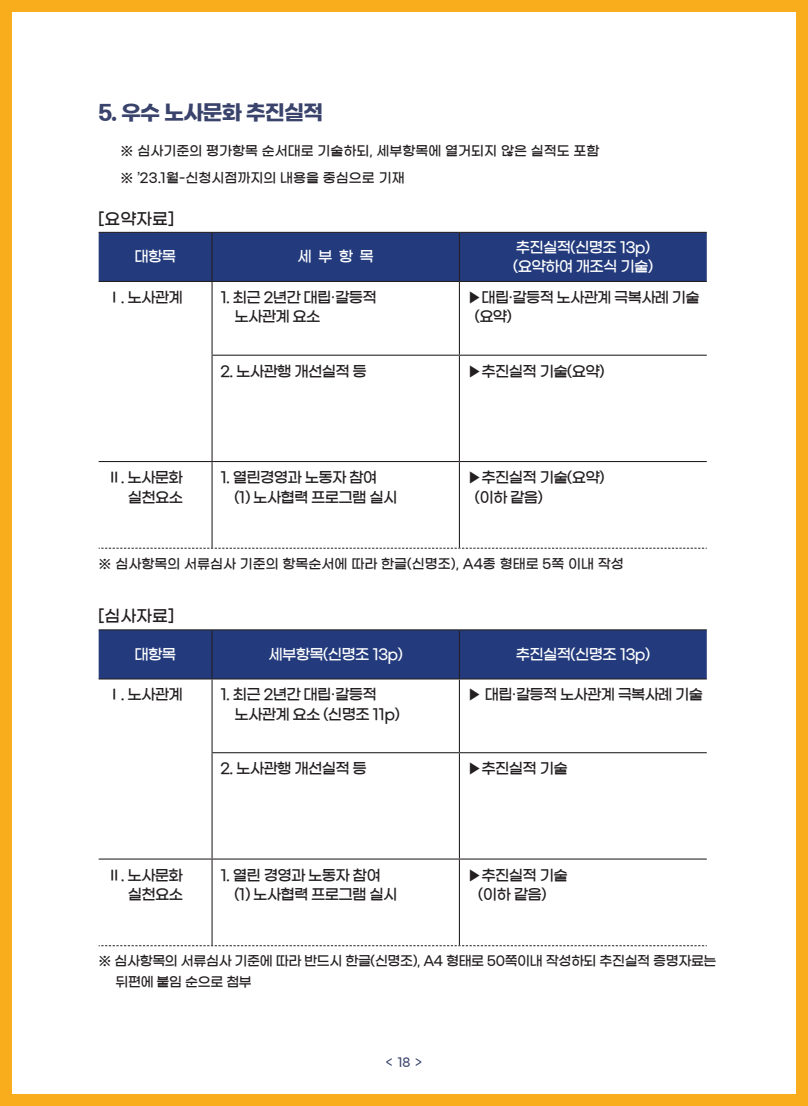
<style>
.page{position:relative;width:808px;height:1106px;background:#fff}
.page>*{position:absolute;margin:0;border:0;box-sizing:border-box;transform-origin:0 0}
.t1{font:21px "Gmarket Sans TTF Bold";letter-spacing:-.05em;color:#39436b}
.t2{font:16.5px "Gmarket Sans TTF Medium";color:#231f20}
.t3{font:15px "Gmarket Sans TTF Medium";letter-spacing:-.05em;color:#231f20}
.t4{font:15px "Gmarket Sans TTF Medium";letter-spacing:-.05em;color:#fff}
.t5{font:13.5px "Gmarket Sans TTF Medium";color:#231f20}
.t6{font:13.5px "Gmarket Sans TTF Medium";letter-spacing:-.03em;color:#231f20}
.t7{font:12px "Gmarket Sans TTF Medium";color:#39436b}
</style>
<div class="page">
<svg style="left:98px;top:231px;width:609px;height:716px"></svg>
<div style="left:0;top:0;width:808px;height:1106px;border:12px solid #faad1c"></div>
<div style="left:99px;top:233px;width:608px;height:48px;background:#233b7d"></div>
<hr style="left:99px;top:232px;width:113px;height:1px;background:#231f20">
<hr style="left:212px;top:232px;width:247px;height:1px;background:#231f20">
<hr style="left:211px;top:233px;width:2px;height:48px;background:#231f20">
<hr style="left:459px;top:232px;width:248px;height:1px;background:#231f20">
<hr style="left:459px;top:233px;width:1px;height:48px;background:#231f20">
<hr style="left:99px;top:281px;width:113px;height:1px;background:#231f20">
<hr style="left:212px;top:281px;width:247px;height:1px;background:#231f20">
<hr style="left:211px;top:282px;width:2px;height:73px;background:#231f20">
<hr style="left:459px;top:281px;width:248px;height:1px;background:#231f20">
<hr style="left:459px;top:282px;width:1px;height:73px;background:#231f20">
<hr style="left:212px;top:355px;width:247px;height:1px;background:#231f20">
<hr style="left:211px;top:356px;width:2px;height:105px;background:#231f20">
<hr style="left:459px;top:355px;width:248px;height:1px;background:#231f20">
<hr style="left:459px;top:356px;width:1px;height:105px;background:#231f20">
<hr style="left:99px;top:461px;width:113px;height:1px;background:#231f20">
<hr style="left:212px;top:461px;width:247px;height:1px;background:#231f20">
<hr style="left:211px;top:462px;width:2px;height:86px;background:#231f20">
<hr style="left:459px;top:461px;width:248px;height:1px;background:#231f20">
<hr style="left:459px;top:462px;width:1px;height:86px;background:#231f20">
<svg style="left:99px;top:548px;width:608px;height:1px"></svg>
<div style="left:99px;top:630px;width:608px;height:48px;background:#233b7d"></div>
<hr style="left:99px;top:629px;width:113px;height:1px;background:#231f20">
<hr style="left:212px;top:629px;width:247px;height:1px;background:#231f20">
<hr style="left:211px;top:630px;width:2px;height:48px;background:#231f20">
<hr style="left:459px;top:629px;width:248px;height:1px;background:#231f20">
<hr style="left:459px;top:630px;width:1px;height:48px;background:#231f20">
<hr style="left:99px;top:678px;width:113px;height:1px;background:#231f20">
<hr style="left:212px;top:678px;width:247px;height:1px;background:#231f20">
<hr style="left:211px;top:679px;width:2px;height:73px;background:#231f20">
<hr style="left:459px;top:678px;width:248px;height:1px;background:#231f20">
<hr style="left:459px;top:679px;width:1px;height:73px;background:#231f20">
<hr style="left:212px;top:752px;width:247px;height:1px;background:#231f20">
<hr style="left:211px;top:753px;width:2px;height:105px;background:#231f20">
<hr style="left:459px;top:752px;width:248px;height:1px;background:#231f20">
<hr style="left:459px;top:753px;width:1px;height:105px;background:#231f20">
<hr style="left:99px;top:858px;width:113px;height:1px;background:#231f20">
<hr style="left:212px;top:858px;width:247px;height:1px;background:#231f20">
<hr style="left:211px;top:859px;width:2px;height:86px;background:#231f20">
<hr style="left:459px;top:858px;width:248px;height:1px;background:#231f20">
<hr style="left:459px;top:859px;width:1px;height:86px;background:#231f20">
<svg style="left:99px;top:945px;width:608px;height:1px"></svg>
<p class="t1" style="left:99px;top:101px;width:226px">5. 우수 노사문화 추진실적</p>
<p class="t5" style="left:121px;top:144px;width:480px">※ 심사기준의 평가항목 순서대로 기술하되, 세부항목에 열거되지 않은 실적도 포함</p>
<p class="t5" style="left:121px;top:171px;width:286px">※ ’23.1월-신청시점까지의 내용을 중심으로 기재</p>
<p class="t2" style="left:99px;top:210px;width:77px">[요약자료]</p>
<p class="t4" style="left:134px;top:249px;width:43px">대항목</p>
<p class="t4" style="left:298px;top:249px;width:78px">세 부 항 목</p>
<p class="t4" style="left:516px;top:239px;width:136px">추진실적(신명조 13p)</p>
<p class="t4" style="left:513px;top:258px;width:142px">(요약하여 개조식 기술)</p>
<p class="t3" style="left:107px;top:289px;width:77px">Ⅰ. 노사관계</p>
<p class="t3" style="left:221px;top:289px;width:158px">1. 최근 2년간 대립·갈등적</p>
<p class="t3" style="left:234px;top:309px;width:88px">노사관계 요소</p>
<p class="t3" style="left:468px;top:289px;width:233px">▶대립·갈등적 노사관계 극복사례 기술</p>
<p class="t3" style="left:475px;top:309px;width:38px">(요약)</p>
<p class="t3" style="left:107px;top:469px;width:77px">Ⅱ. 노사문화</p>
<p class="t3" style="left:128px;top:489px;width:57px">실천요소</p>
<p class="t3" style="left:221px;top:363px;width:148px">2. 노사관행 개선실적 등</p>
<p class="t3" style="left:468px;top:363px;width:138px">▶추진실적 기술(요약)</p>
<p class="t3" style="left:221px;top:469px;width:158px">1. 열린경영과 노동자 참여</p>
<p class="t3" style="left:234px;top:489px;width:165px">(1) 노사협력 프로그램 실시</p>
<p class="t3" style="left:468px;top:469px;width:138px">▶추진실적 기술(요약)</p>
<p class="t3" style="left:475px;top:489px;width:70px">(이하 같음)</p>
<p class="t5" style="left:99px;top:556px;width:527px">※ 심사항목의 서류심사 기준의 항목순서에 따라 한글(신명조), A4종 형태로 5쪽 이내 작성</p>
<p class="t2" style="left:99px;top:607px;width:77px">[심사자료]</p>
<p class="t4" style="left:134px;top:646px;width:43px">대항목</p>
<p class="t4" style="left:268px;top:646px;width:136px">세부항목(신명조 13p)</p>
<p class="t4" style="left:516px;top:646px;width:136px">추진실적(신명조 13p)</p>
<p class="t3" style="left:107px;top:686px;width:77px">Ⅰ. 노사관계</p>
<p class="t3" style="left:221px;top:686px;width:158px">1. 최근 2년간 대립·갈등적</p>
<p class="t3" style="left:234px;top:706px;width:167px">노사관계 요소 (신명조 11p)</p>
<p class="t3" style="left:468px;top:686px;width:237px">▶ 대립·갈등적 노사관계 극복사례 기술</p>
<p class="t3" style="left:107px;top:866px;width:77px">Ⅱ. 노사문화</p>
<p class="t3" style="left:128px;top:886px;width:57px">실천요소</p>
<p class="t3" style="left:221px;top:760px;width:148px">2. 노사관행 개선실적 등</p>
<p class="t3" style="left:468px;top:760px;width:101px">▶추진실적 기술</p>
<p class="t3" style="left:221px;top:866px;width:162px">1. 열린 경영과 노동자 참여</p>
<p class="t3" style="left:234px;top:886px;width:165px">(1) 노사협력 프로그램 실시</p>
<p class="t3" style="left:468px;top:866px;width:101px">▶추진실적 기술</p>
<p class="t3" style="left:478px;top:886px;width:70px">(이하 같음)</p>
<p class="t6" style="left:99px;top:954px;width:619px">※ 심사항목의 서류심사 기준에 따라 반드시 한글(신명조), A4 형태로 50쪽이내 작성하되 추진실적 증명자료는</p>
<p class="t6" style="left:116px;top:975px;width:138px">뒤편에 붙임 순으로 첨부</p>
<p class="t7" style="left:386px;top:1055px;width:38px">&lt; 18 &gt;</p>
</div>
